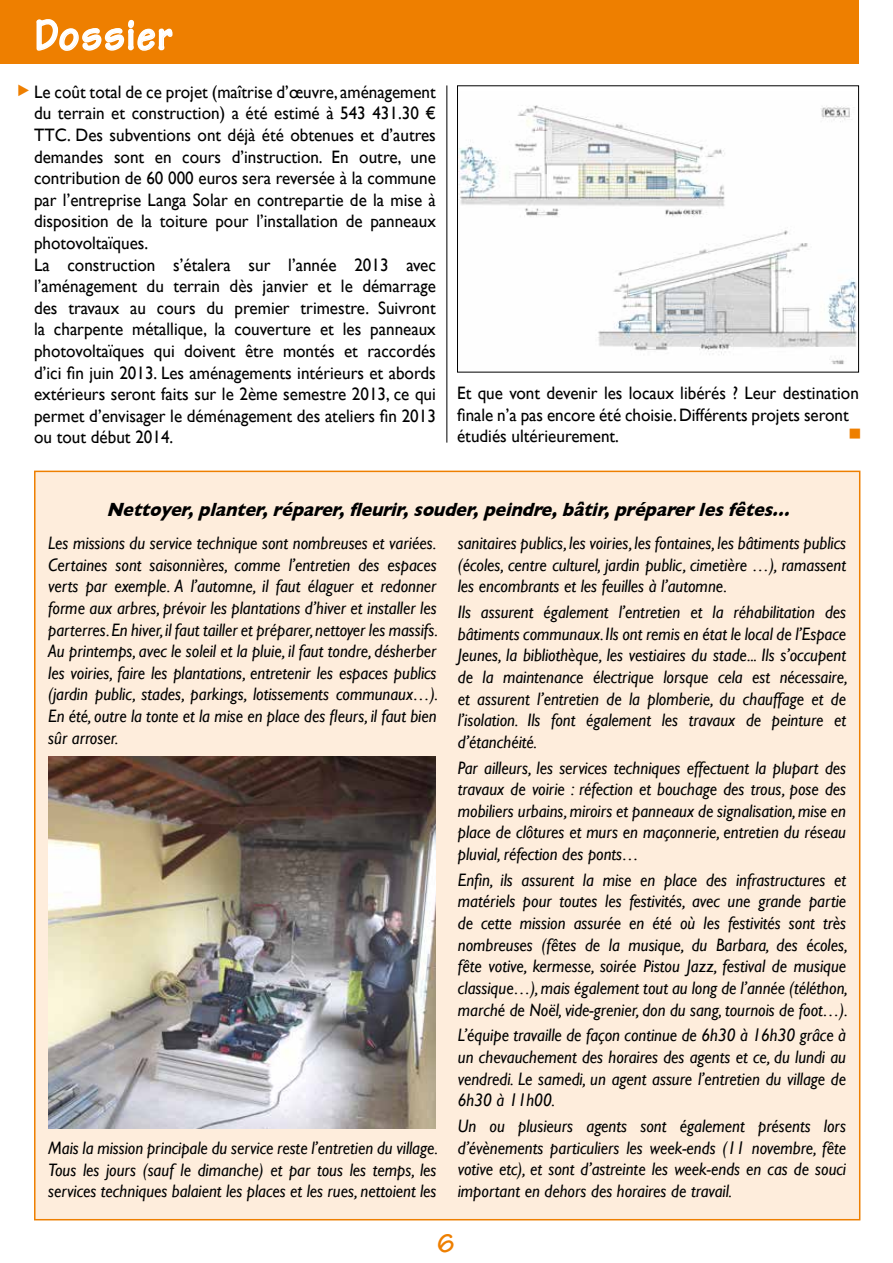
<style>
.page{position:relative;width:893px;height:1263px;background:#fff}
.page>*{position:absolute;margin:0;border:0;box-sizing:border-box;transform-origin:0 0}
.t1{font:700 45px "Tekton";letter-spacing:.04em;color:#fff;scale:.9 1}
.t2{font:700 27px "Tekton";color:#ee7f00}
.t3{font:italic 700 19.5px "Gill Sans";color:#000;scale:.9 1}
.t4{font:italic 18px/21.6px "Gill Sans";color:#000;text-align:justify;scale:.93 1}
.t5{font:18px/21.6px "Gill Sans";color:#000;scale:.95 1}
.t6{font:15px "Zapf Dingbats ITC";color:#ee7f00;scale:.95 1}
</style>
<div class="page">
<div style="left:0;top:0;width:859px;height:64px;background:#ee7f00"></div>
<svg style="left:36px;top:19px;width:137px;height:32px"></svg>
<div style="left:35px;top:471px;width:825px;height:749px;background:#feeddc"></div>
<img style="left:459px;top:105px;width:398px;height:260px">
<div style="left:457px;top:85px;width:402px;height:287px;border:1px solid #000"></div>
<hr style="left:447px;top:85px;width:1px;height:358px;background:#000">
<img style="left:48px;top:757px;width:388px;height:371px">
<h1 class="t1" style="left:34px;top:7px;width:154px">Dossier</h1>
<p class="t5" style="left:34px;top:81px;width:425px">Le coût total de ce projet (maîtrise d’œuvre, aménagement du terrain et construction) a été estimé à 543 431.30 € TTC. Des subventions ont déjà été obtenues et d’autres demandes sont en cours d’instruction. En outre, une contribution de 60 000 euros sera reversée à la commune par l’entreprise Langa Solar en contrepartie de la mise à disposition de la toiture pour l’installation de panneaux photovoltaïques.<br>La construction s’étalera sur l’année 2013 avec l’aménagement du terrain dès janvier et le démarrage des travaux au cours du premier trimestre. Suivront la charpente métallique, la couverture et les panneaux photovoltaïques qui doivent être montés et raccordés d’ici fin juin 2013. Les aménagements intérieurs et abords extérieurs seront faits sur le 2ème semestre 2013, ce qui permet d’envisager le déménagement des ateliers fin 2013 ou tout début 2014.</p>
<p class="t5" style="left:457px;top:382px;width:424px">Et que vont devenir les locaux libérés ? Leur destination finale n’a pas encore été choisie. Différents projets seront étudiés ultérieurement.</p>
<p class="t6" style="left:848px;top:439px;width:13px;rotate:-90deg">■</p>
<p class="t3" style="left:106px;top:498px;width:767px">Nettoyer,planter,réparer,fleurir,souder,peindre,bâtir,préparerlesfêtes…</p>
<p class="t4" style="left:48px;top:532px;width:421px">Les missions du service technique sont nombreuses et variées.<br>Certaines sont saisonnières, comme l’entretien des espaces verts par exemple. A l’automne, il faut élaguer et redonner forme aux arbres, prévoir les plantations d’hiver et installer les parterres. En hiver, il faut tailler et préparer, nettoyer les massifs.<br>Au printemps, avec le soleil et la pluie, il faut tondre, désherber les voiries, faire les plantations, entretenir les espaces publics (jardin public, stades, parkings, lotissements communaux…).<br>En été, outre la tonte et la mise en place des fleurs, il faut bien sûr arroser.</p>
<p class="t4" style="left:48px;top:1137px;width:421px">Mais la mission principale du service reste l’entretien du village.<br>Tous les jours (sauf le dimanche) et par tous les temps, les services techniques balaient les places et les rues, nettoient les</p>
<p class="t4" style="left:458px;top:532px;width:419px">sanitaires publics, les voiries, les fontaines, les bâtiments publics (écoles, centre culturel, jardin public, cimetière …), ramassent les encombrants et les feuilles à l’automne.</p>
<p class="t4" style="left:458px;top:601px;width:421px">Ils assurent également l’entretien et la réhabilitation des bâtiments communaux. Ils ont remis en état le local de l’Espace Jeunes, la bibliothèque, les vestiaires du stade... Ils s’occupent de la maintenance électrique lorsque cela est nécessaire, et assurent l’entretien de la plomberie, du chauffage et de l’isolation. Ils font également les travaux de peinture et d’étanchéité.</p>
<p class="t4" style="left:458px;top:757px;width:419px">Par ailleurs, les services techniques effectuent la plupart des travaux de voirie : réfection et bouchage des trous, pose des mobiliers urbains, miroirs et panneaux de signalisation, mise en place de clôtures et murs en maçonnerie, entretien du réseau pluvial, réfection des ponts…</p>
<p class="t4" style="left:458px;top:869px;width:421px">Enfin, ils assurent la mise en place des infrastructures et matériels pour toutes les festivités, avec une grande partie de cette mission assurée en été où les festivités sont très nombreuses (fêtes de la musique, du Barbara, des écoles, fête votive, kermesse, soirée Pistou Jazz, festival de musique classique…), mais également tout au long de l’année (téléthon, marché de Noël, vide-grenier, don du sang, tournois de foot…).</p>
<p class="t4" style="left:458px;top:1024px;width:419px">L’équipe travaille de façon continue de 6h30 à 16h30 grâce à un chevauchement des horaires des agents et ce, du lundi au vendredi. Le samedi, un agent assure l’entretien du village de 6h30 à 11h00.</p>
<p class="t4" style="left:458px;top:1115px;width:419px">Un ou plusieurs agents sont également présents lors d’évènements particuliers les week-ends (11 novembre, fête votive etc), et sont d’astreinte les week-ends en cas de souci important en dehors des horaires de travail.</p>
<h2 class="t2" style="left:437px;top:1226px;width:19px">6</h2>
</div>
